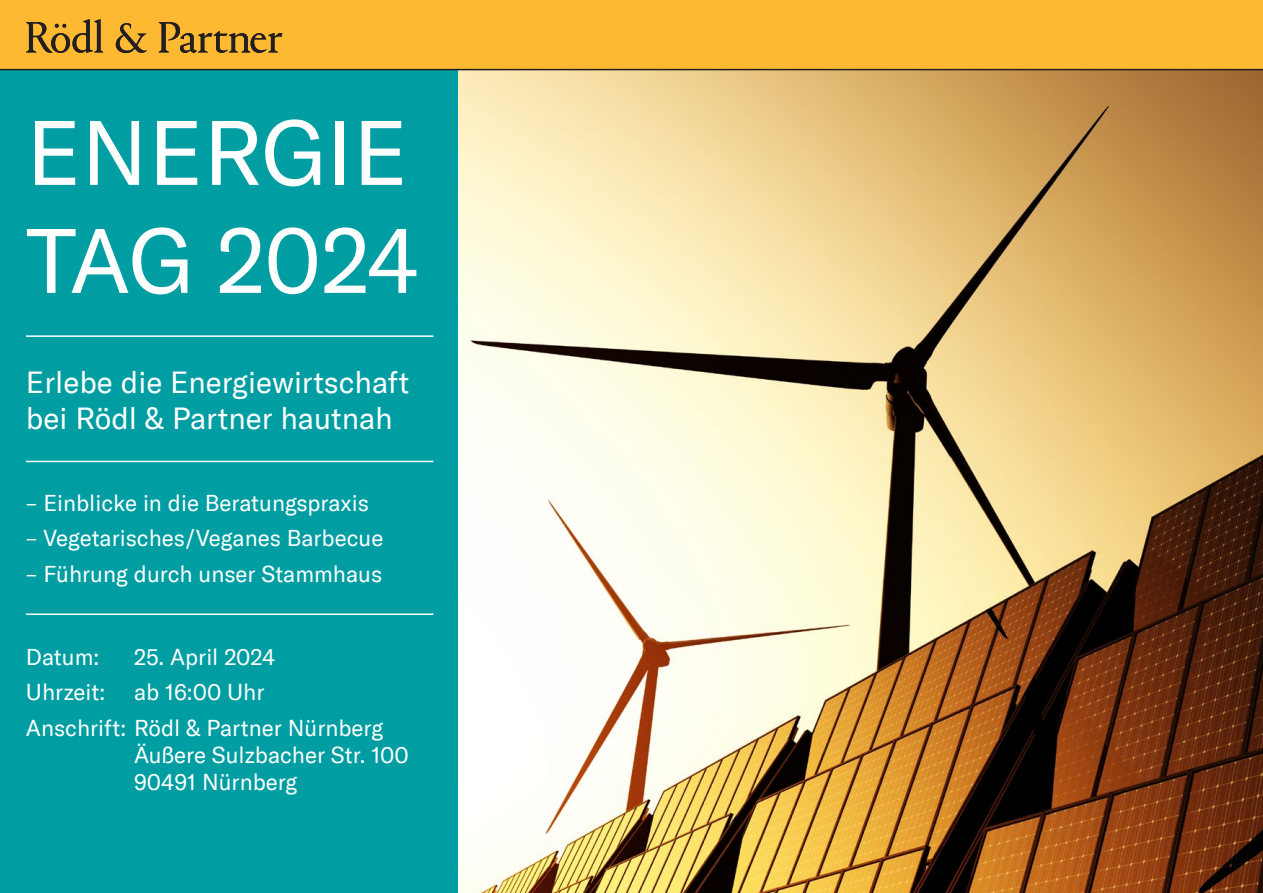
<style>
.page{position:relative;width:1263px;height:893px;background:#fff}
.page>*{position:absolute;margin:0;border:0;box-sizing:border-box;transform-origin:0 0}
.t1{font:90px/108px "GT America";color:#fff}
.t2{font:30px/36px "GT America";color:#fff}
.t3{font:22.5px/35.5px "GT America";color:#fff;text-align:center}
</style>
<div class="page">
<div style="left:0;top:53px;width:493px;height:840px;background:#009ea2"></div>
<img style="left:459px;top:70px;width:804px;height:823px">
<div style="left:0;top:0;width:1263px;height:69px;background:#fdb931"></div>
<hr style="left:0;top:69px;width:1263px;height:1px;background:#231f20">
<hr style="left:26px;top:335px;width:407px;height:2px;background:#fff">
<hr style="left:26px;top:461px;width:407px;height:1px;background:#fff">
<hr style="left:26px;top:613px;width:407px;height:2px;background:#fff">
<svg style="left:26px;top:19px;width:256px;height:34px"></svg>
<h1 class="t1" style="left:26px;top:99px;width:393px">ENERGIE<br>TAG 2024</h1>
<h2 class="t2" style="left:26px;top:364px;width:385px">Erlebe die Energiewirtschaft bei Rödl &amp; Partner hautnah</h2>
<p class="t3" style="left:26px;top:485px;width:344px">– Einblicke in die Beratungspraxis</p>
<p class="t3" style="left:26px;top:520px;width:359px">– Vegetarisches/Veganes Barbecue</p>
<p class="t3" style="left:26px;top:556px;width:358px">– Führung durch unser Stammhaus</p>
<p class="t3" style="left:26px;top:639px;width:75px">Datum:</p>
<p class="t3" style="left:134px;top:639px;width:143px">25. April 2024</p>
<p class="t3" style="left:26px;top:675px;width:81px">Uhrzeit:</p>
<p class="t3" style="left:26px;top:675px;width:359px">ab 16:00 Uhr<br>Anschrift: Rödl &amp; Partner Nürnberg</p>
<p class="t3" style="left:134px;top:741px;width:276px;line-height:27px;text-align:left">Äußere Sulzbacher Str. 100<br>90491 Nürnberg</p>
</div>
